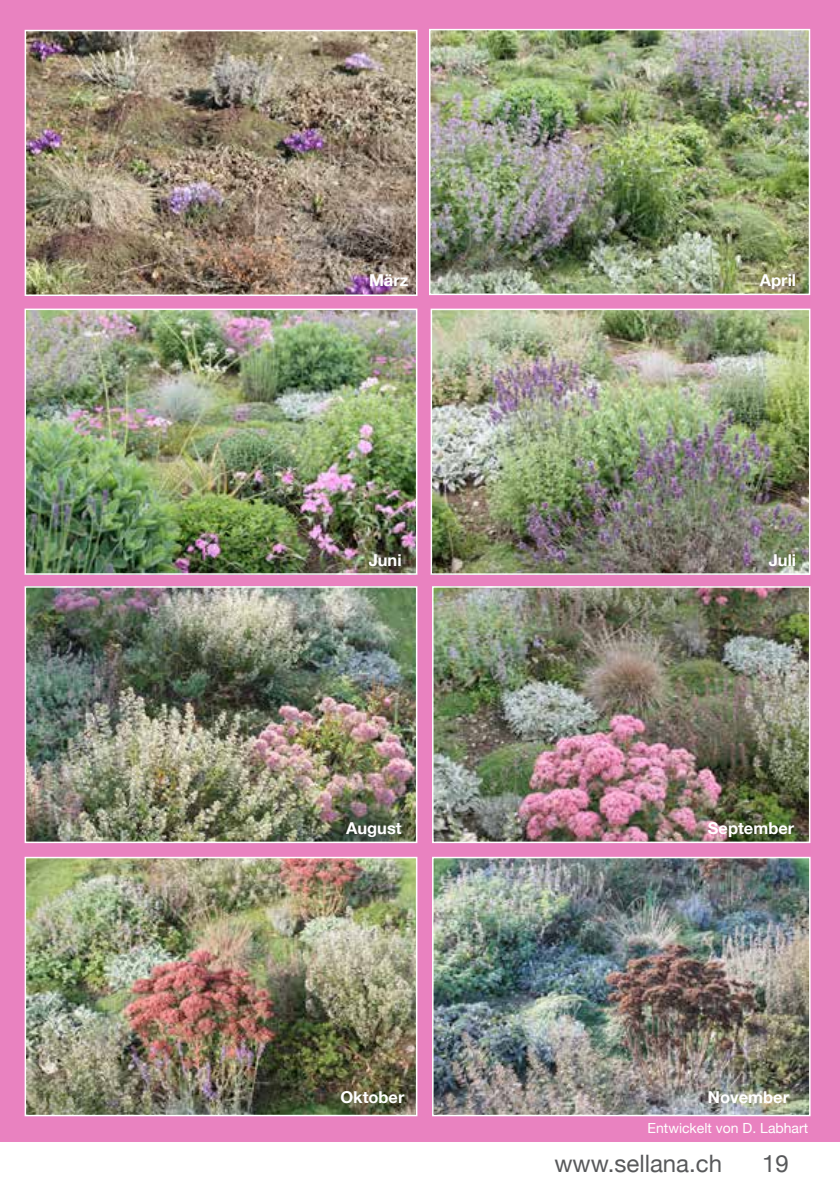
<style>
.page{position:relative;width:840px;height:1191px;background:#fff}
.page>*{position:absolute;margin:0;border:0;box-sizing:border-box;transform-origin:0 0}
.t1{font:24px "Helvetica Neue";color:#58595b}
.t2{font:700 16.4px "Helvetica Neue";color:#fff}
.t3{font:14px "Helvetica Neue";color:#fff}
</style>
<div class="page">
<div style="left:0;top:0;width:839px;height:1141px;background:#e982c0"></div>
<img style="left:28px;top:33px;width:386px;height:260px">
<div style="left:25px;top:30px;width:392px;height:266px;border:2px solid #fff"></div>
<img style="left:434px;top:588px;width:374px;height:253px">
<div style="left:432px;top:586px;width:378px;height:257px;border:1px solid #fff"></div>
<img style="left:26px;top:310px;width:389px;height:263px">
<div style="left:24px;top:308px;width:393px;height:267px;border:1px solid #fff"></div>
<img style="left:432px;top:311px;width:376px;height:262px">
<div style="left:430px;top:309px;width:380px;height:266px;border:1px solid #fff"></div>
<img style="left:434px;top:858px;width:374px;height:256px">
<div style="left:432px;top:856px;width:378px;height:260px;border:1px solid #fff"></div>
<img style="left:27px;top:858px;width:388px;height:256px">
<div style="left:25px;top:856px;width:392px;height:260px;border:1px solid #fff"></div>
<img style="left:27px;top:588px;width:388px;height:253px">
<div style="left:25px;top:586px;width:392px;height:257px;border:1px solid #fff"></div>
<img style="left:431px;top:31px;width:376px;height:262px">
<div style="left:429px;top:29px;width:380px;height:266px;border:1px solid #fff"></div>
<p class="t2" style="left:369px;top:267px;width:41px">März</p>
<p class="t2" style="left:759px;top:267px;width:38px">April</p>
<p class="t2" style="left:368px;top:547px;width:34px">Juni</p>
<p class="t2" style="left:768px;top:547px;width:29px">Juli</p>
<p class="t2" style="left:346px;top:815px;width:57px">August</p>
<p class="t2" style="left:707px;top:815px;width:88px">September</p>
<p class="t2" style="left:340px;top:1084px;width:65px">Oktober</p>
<p class="t2" style="left:707px;top:1084px;width:83px">November</p>
<p class="t3" style="left:647px;top:1117px;width:162px">Entwickelt von D. Labhart</p>
<h1 class="t1" style="left:554px;top:1145px;width:169px">www.sellana.ch</h1>
<h1 class="t1" style="left:761px;top:1145px;width:28px">19</h1>
</div>
